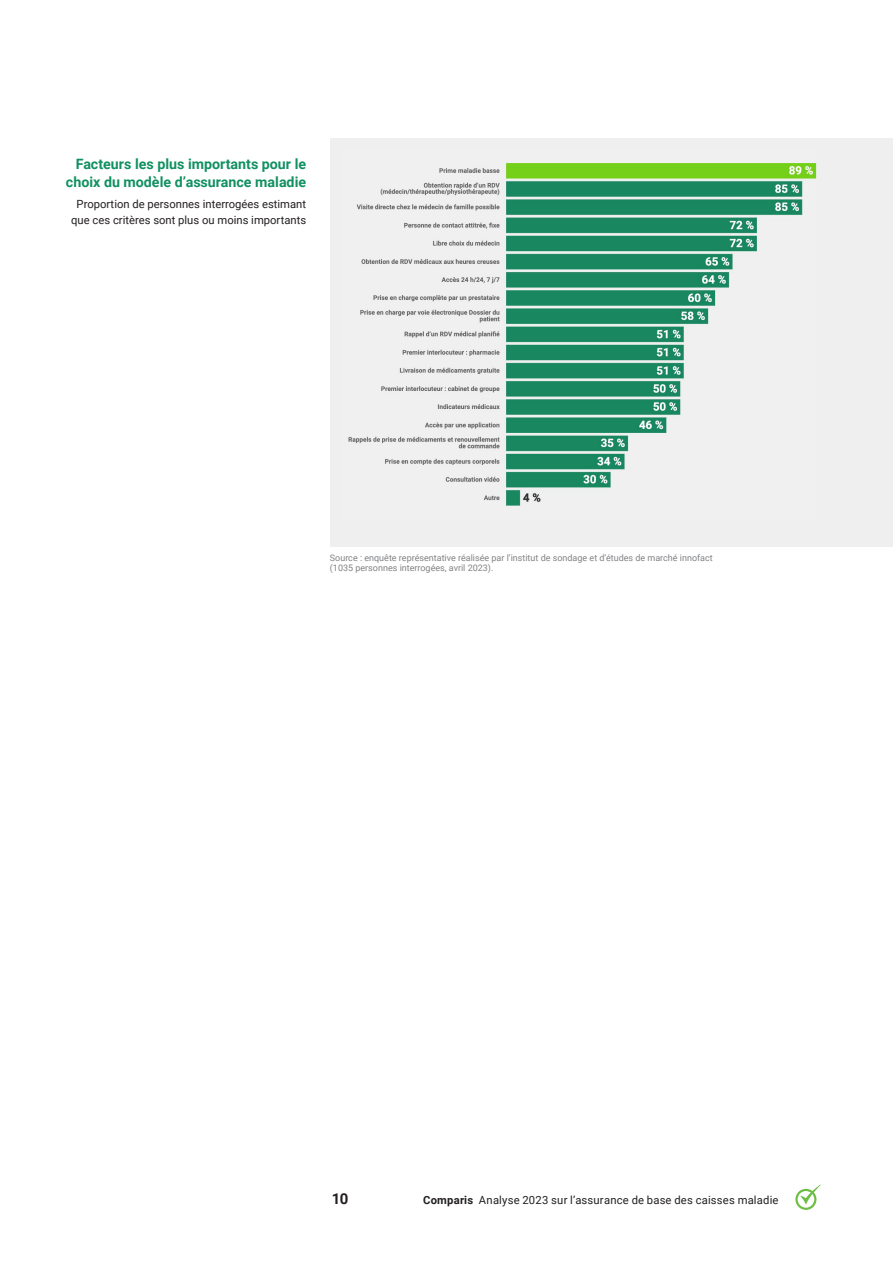
<style>
.page{position:relative;width:893px;height:1263px;background:#fff}
.page>*{position:absolute;margin:0;border:0;box-sizing:border-box;transform-origin:0 0}
.t1{font:700 15px "Roboto";color:#231f20}
.t2{font:700 14.25px/18px "Roboto";color:#119062;text-align:right}
.t3{font:11.25px/16.5px "Roboto";color:#231f20;text-align:center}
.t4{font:9px "Roboto";color:#808285}
.s1{font-weight:700}
</style>
<div class="page">
<svg style="left:795px;top:1185px;width:26px;height:25px"></svg>
<div style="left:331px;top:138px;width:562px;height:408px;background:#f0eff0"></div>
<img style="left:348px;top:163px;width:468px;height:343px">
<p class="t2" style="left:66px;top:154px;width:242px">Facteurs les plus importants pour le choix du modèle d’assurance maladie</p>
<p class="t3" style="left:71px;top:195px;width:236px">Proportion de personnes interrogées estimant que ces critères sont plus ou moins importants</p>
<p class="t4" style="left:330px;top:551px;width:384px">Source : enquête représentative réalisée par l’institut de sondage et d’études de marché innofact</p>
<p class="t4" style="left:330px;top:562px;width:165px">(1035 personnes interrogées, avril 2023).</p>
<h1 class="t1" style="left:332px;top:1188px;width:18px">10</h1>
<p class="t3" style="left:423px;top:1191px;width:357px"><span class="s1">Comparis</span> Analyse 2023 sur l’assurance de base des caisses maladie</p>
</div>
